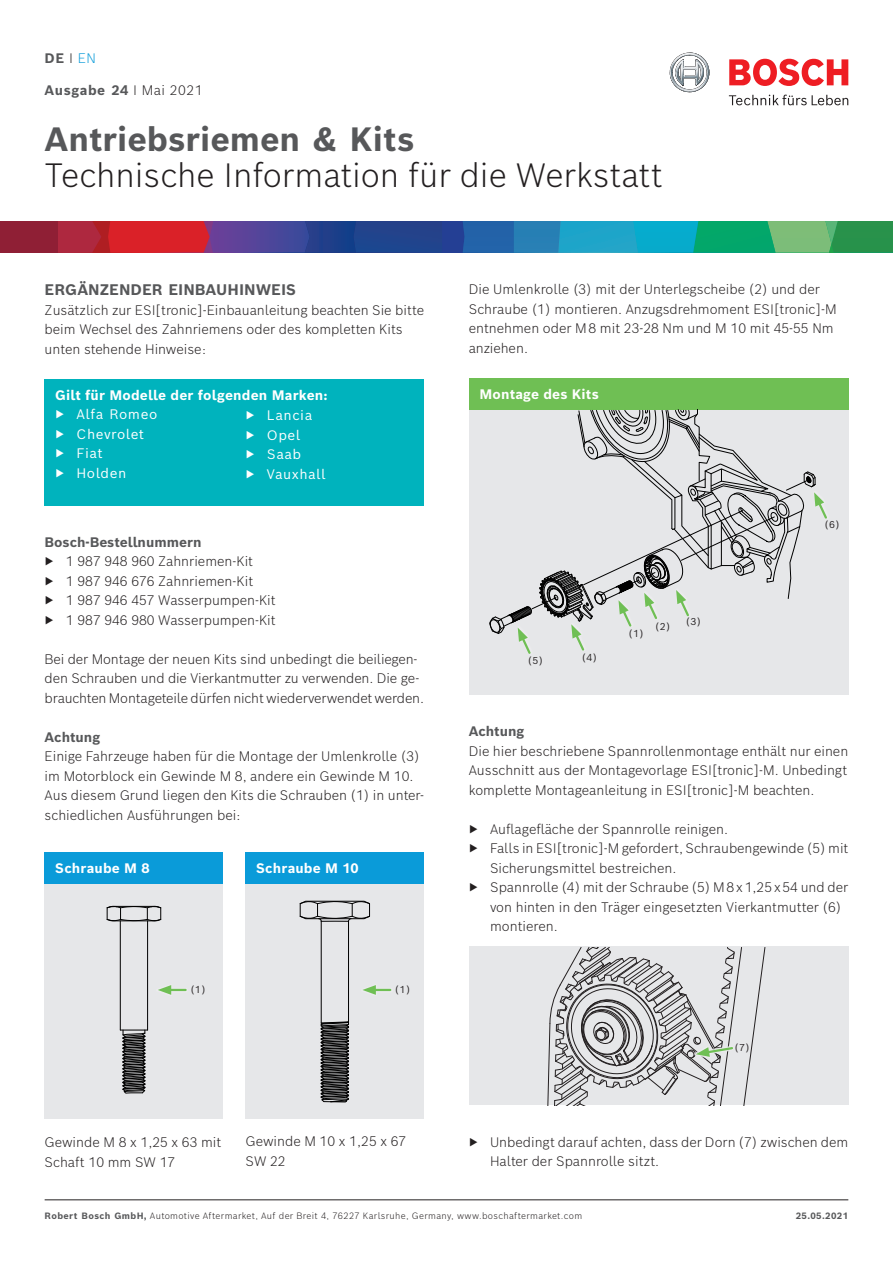
<style>
.page{position:relative;width:893px;height:1263px;background:#fff}
.page>*{position:absolute;margin:0;border:0;box-sizing:border-box;transform-origin:0 0}
.t1{font:300 33px "Bosch Sans";color:#231f20}
.t2{font:700 33px "Bosch Sans";color:#57585a}
.t3{font:700 15px "Bosch Sans";color:#57585a}
.t4{font:300 13.5px/19.5px "Bosch Sans";color:#231f20}
.t5{font:700 13.5px/19.5px "Bosch Sans";letter-spacing:.01em;color:#fff}
.t6{font:700 13.5px "Bosch Sans";color:#57585a}
.t7{font:13.5px/19.5px "Bosch Sans";letter-spacing:.04em;color:#fff}
.t8{font:700 13.5px "Bosch Sans";letter-spacing:.04em;color:#57585a}
.t9{font:9.75px "Bosch Sans";color:#231f20}
.t10{font:300 9px "Bosch Sans";letter-spacing:.04em;color:#231f20}
.t11{font:700 9px "Bosch Sans";letter-spacing:.04em;color:#57585a}
.s1{font-weight:300;color:#231f20}
.s2{font-weight:300;color:#0a9bd9}
.s3{font-weight:300}
.s4{font-weight:400}
.s5{font-weight:700;color:#57585a}
</style>
<div class="page">
<svg style="left:670px;top:53px;width:40px;height:39px"></svg>
<svg style="left:729px;top:95px;width:119px;height:10px"></svg>
<svg style="left:729px;top:59px;width:119px;height:27px"></svg>
<div style="left:0;top:221px;width:58px;height:32px;background:#8f1f35"></div>
<svg style="left:58px;top:221px;width:835px;height:32px;background:#476a81"></svg>
<hr style="left:45px;top:1199px;width:803px;height:1px;background:#231f20">
<div style="left:45px;top:884px;width:178px;height:234px;background:#e6e7e9"></div>
<div style="left:246px;top:884px;width:178px;height:234px;background:#e6e7e9"></div>
<div style="left:45px;top:852px;width:178px;height:32px;background:#0a9bd9"></div>
<div style="left:246px;top:852px;width:178px;height:32px;background:#0a9bd9"></div>
<div style="left:45px;top:379px;width:379px;height:126px;background:#00b3bd"></div>
<div style="left:469px;top:410px;width:379px;height:285px;background:#e6e7e9"></div>
<div style="left:469px;top:947px;width:379px;height:158px;background:#e6e7e9"></div>
<div style="left:469px;top:378px;width:379px;height:32px;background:#6fbf54"></div>
<div style="left:156px;top:984px;width:32px;height:12px;background:#ececee"></div>
<svg style="left:158px;top:985px;width:28px;height:10px"></svg>
<svg style="left:363px;top:985px;width:27px;height:10px"></svg>
<svg style="left:489px;top:410px;width:338px;height:244px"></svg>
<hr style="left:321px;top:921px;width:1px;height:102px;background:#000">
<hr style="left:348px;top:921px;width:1px;height:101px;background:#000">
<svg style="left:300px;top:900px;width:70px;height:22px"></svg>
<svg style="left:321px;top:1021px;width:28px;height:81px;background:#3c3c3d"></svg>
<hr style="left:147px;top:921px;width:1px;height:109px;background:#000">
<hr style="left:120px;top:921px;width:1px;height:109px;background:#000">
<svg style="left:120px;top:1030px;width:28px;height:64px"></svg>
<svg style="left:107px;top:906px;width:54px;height:15px"></svg>
<svg style="left:547px;top:947px;width:218px;height:159px"></svg>
<p class="t6" style="left:45px;top:49px;width:53px">DE <span class="s1">I</span> <span class="s2">EN</span></p>
<p class="t8" style="left:45px;top:81px;width:160px">Ausgabe 24 <span class="s1">I Mai 2021</span></p>
<h1 class="t2" style="left:45px;top:117px;width:371px">Antriebsriemen &amp; Kits</h1>
<h1 class="t1" style="left:45px;top:153px;width:620px">Technische Information für die Werkstatt</h1>
<p class="t3" style="left:45px;top:280px;width:253px">ERGÄNZENDER EINBAUHINWEIS</p>
<p class="t4" style="left:45px;top:300px;width:381px">Zusätzlich zur ESI[tronic]-Einbauanleitung beachten Sie bitte beim Wechsel des Zahnriemens oder des kompletten Kits unten stehende Hinweise:</p>
<p class="t5" style="left:55px;top:385px;width:274px">Gilt für Modelle der folgenden Marken: <span class="s3">▶</span> <span class="s4">Alfa Romeo<br></span><span class="s3">▶</span> <span class="s4">Chevrolet<br></span><span class="s3">▶</span> <span class="s4">Fiat<br></span><span class="s3">▶</span> <span class="s4">Holden</span></p>
<p class="t7" style="left:246px;top:405px;width:81px"><span class="s3">▶</span> Lancia<br><span class="s3">▶</span> Opel<br><span class="s3">▶</span> Saab<br><span class="s3">▶</span> Vauxhall</p>
<p class="t6" style="left:45px;top:533px;width:158px">Bosch-Bestellnummern</p>
<p class="t4" style="left:45px;top:551px;width:233px">▶ 1 987 948 960 Zahnriemen-Kit<br>▶ 1 987 946 676 Zahnriemen-Kit<br>▶ 1 987 946 457 Wasserpumpen-Kit ▶ 1 987 946 980 Wasserpumpen-Kit</p>
<p class="t4" style="left:45px;top:649px;width:381px">Bei der Montage der neuen Kits sind unbedingt die beiliegen&shy;den Schrauben und die Vierkantmutter zu verwenden. Die ge&shy;brauchten Montageteile dürfen nicht wiederverwendet werden.</p>
<p class="t6" style="left:45px;top:728px;width:57px">Achtung</p>
<p class="t4" style="left:45px;top:746px;width:381px">Einige Fahrzeuge haben für die Montage der Umlenkrolle (3) im Motorblock ein Gewinde M 8, andere ein Gewinde M 10.<br>Aus diesem Grund liegen den Kits die Schrauben (1) in unter&shy;schiedlichen Ausführungen bei:</p>
<p class="t5" style="left:55px;top:858px;width:96px">Schraube M 8</p>
<p class="t5" style="left:256px;top:858px;width:104px">Schraube M 10</p>
<p class="t9" style="left:190px;top:983px;width:17px">(1)</p>
<p class="t9" style="left:395px;top:983px;width:17px">(1)</p>
<p class="t4" style="left:45px;top:1132px;width:178px">Gewinde M 8 x 1,25 x 63 mit<br>Schaft 10 mm SW 17</p>
<p class="t4" style="left:246px;top:1131px;width:162px">Gewinde M 10 x 1,25 x 67<br>SW 22</p>
<p class="t4" style="left:469px;top:279px;width:369px">Die Umlenkrolle (3) mit der Unterlegscheibe (2) und der Schraube (1) montieren. Anzugsdrehmoment ESI[tronic]-M entnehmen oder M 8 mit 23-28 Nm und M 10 mit 45-55 Nm anziehen.</p>
<p class="t5" style="left:479px;top:384px;width:121px">Montage des Kits</p>
<p class="t9" style="left:528px;top:654px;width:17px">(5)</p>
<p class="t9" style="left:582px;top:651px;width:17px">(4)</p>
<p class="t9" style="left:628px;top:627px;width:17px">(1)</p>
<p class="t9" style="left:655px;top:617px;width:48px">(2) (3)</p>
<p class="t9" style="left:824px;top:518px;width:17px">(6)</p>
<p class="t6" style="left:469px;top:722px;width:57px">Achtung</p>
<p class="t4" style="left:469px;top:741px;width:381px;text-align:justify">Die hier beschriebene Spannrollenmontage enthält nur einen Ausschnitt aus der Montagevorlage ESI[tronic]-M. Unbedingt komplette Montageanleitung in ESI[tronic]-M beachten.</p>
<p class="t4" style="left:469px;top:819px;width:261px">▶ Auflagefläche der Spannrolle reinigen.</p>
<p class="t4" style="left:469px;top:838px;width:381px">▶ Falls in ESI[tronic]-M gefordert, Schraubengewinde (5) mit</p>
<p class="t4" style="left:490px;top:858px;width:188px">Sicherungsmittel bestreichen.</p>
<p class="t4" style="left:469px;top:877px;width:381px">▶ Spannrolle (4) mit der Schraube (5) M 8 x 1,25 x 54 und der</p>
<p class="t4" style="left:490px;top:897px;width:353px">von hinten in den Träger eingesetzten Vierkantmutter (6)</p>
<p class="t4" style="left:490px;top:916px;width:69px">montieren.</p>
<p class="t9" style="left:734px;top:1041px;width:17px">(7)</p>
<p class="t4" style="left:490px;top:1132px;width:360px;text-indent:-21px">▶ Unbedingt darauf achten, dass der Dorn (7) zwischen dem<br>Halter der Spannrolle sitzt.</p>
<p class="t10" style="left:45px;top:1210px;width:539px"><span class="s5">Robert Bosch GmbH,</span> Automotive Aftermarket, Auf der Breit 4, 76227 Karlsruhe, Germany, www.boschaftermarket.com</p>
<p class="t11" style="left:796px;top:1210px;width:54px">25.05.2021</p>
</div>
